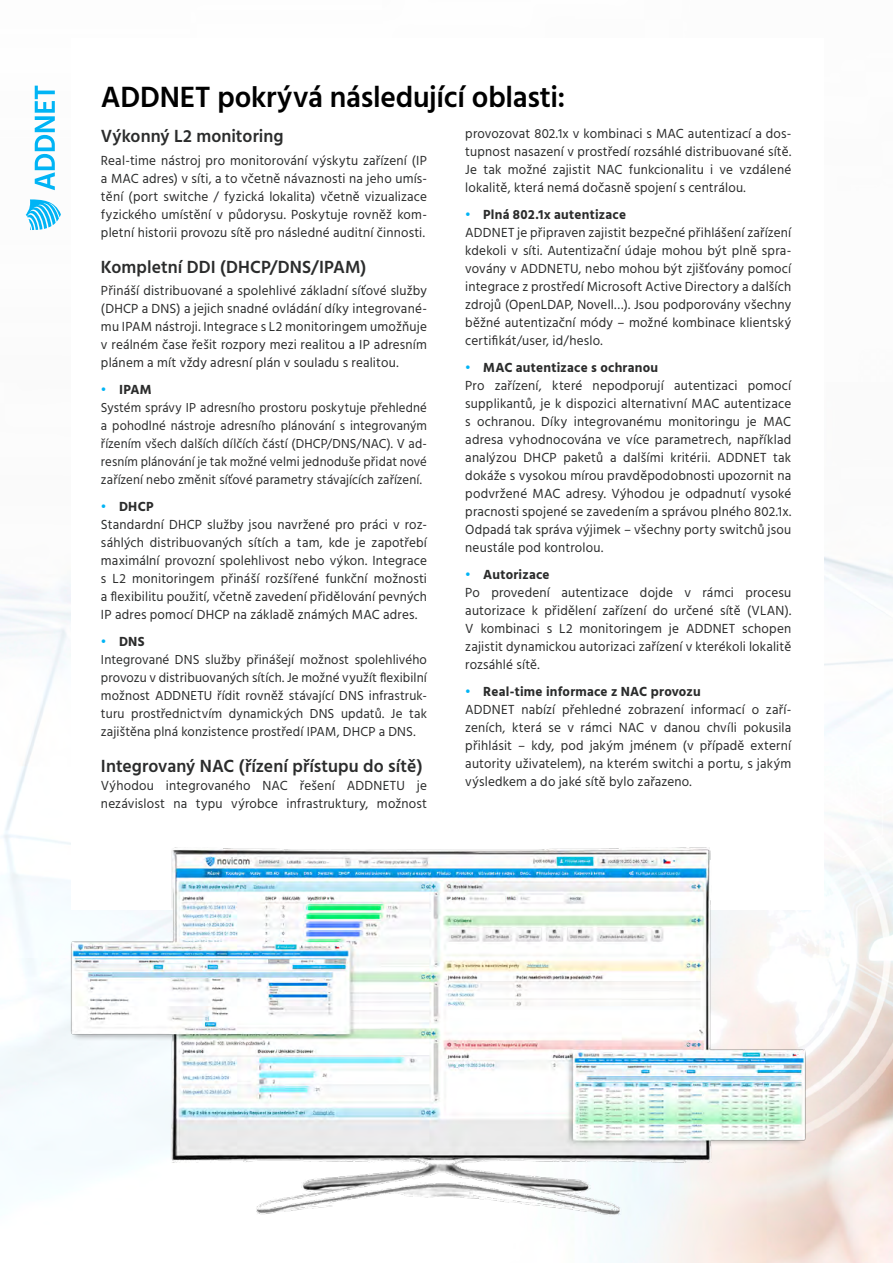
<style>
.page{position:relative;width:893px;height:1263px;background:#fff}
.page>*{position:absolute;margin:0;border:0;box-sizing:border-box;transform-origin:0 0}
.t1{font:600 30px "Hind";letter-spacing:-.01em;color:#000}
.t2{font:600 18px "Hind";letter-spacing:.005em;color:#2b2c2c}
.t3{font:13.5px/18px "Hind";letter-spacing:.015em;color:#2b2c2c}
.t4{font:700 13.5px "Hind";letter-spacing:.02em;color:#2b2c2c}
.t5{font:13.35px/18px "Hind";letter-spacing:.01em;color:#2b2c2c;text-align:justify;scale:.96 1}
.t6{font:13.35px/18px "Hind";letter-spacing:.01em;color:#2b2c2c;text-align:justify}
.s1{color:#00b4f5}
.s2{font-weight:700;color:#00b4f5}
.s3{font-weight:700}
</style>
<div class="page">
<img style="left:0;top:85px;width:893px;height:1178px">
<div style="left:71px;top:38px;width:753px;height:872px;background:#fff"></div>
<svg style="left:26px;top:199px;width:35px;height:31px"></svg>
<svg style="left:35px;top:86px;width:20px;height:104px"></svg>
<img style="left:48px;top:816px;width:791px;height:435px">
<h1 class="t1" style="left:101px;top:79px;width:38px">Addnet</h1>
<h1 class="t1" style="left:217px;top:79px;width:349px">pokrývá následující oblasti:</h1>
<h2 class="t2" style="left:101px;top:126px;width:184px">Výkonný L2 monitoring</h2>
<p class="t3" style="left:101px;top:152px;width:327px;text-align:justify">Real-time nástroj pro monitorování výskytu zařízení (IP a MAC adres) v síti, a to včetně návaznosti na jeho umís&shy;tění (port switche / fyzická lokalita) včetně vizualizace fyzického umístění v půdorysu. Poskytuje rovněž kom&shy;pletní historii provozu sítě pro následné auditní činnosti.</p>
<h2 class="t2" style="left:101px;top:256px;width:267px">Kompletní DDI (DHCP/DNS/IPAM)</h2>
<p class="t3" style="left:101px;top:283px;width:328px;text-align:justify">Přináší distribuované a spolehlivé základní síťové služby (DHCP a DNS) a jejich snadné ovládání díky integrované&shy;mu IPAM nástroji. Integrace s L2 monitoringem umožňuje v reálném čase řešit rozpory mezi realitou a IP adresním plánem a mít vždy adresní plán v souladu s realitou.</p>
<p class="t4" style="left:101px;top:382px;width:52px"><span class="s1">•</span> IPAM</p>
<p class="t5" style="left:101px;top:400px;width:341px">Systém správy IP adresního prostoru poskytuje přehledné a pohodlné nástroje adresního plánování s integrovaným řízením všech dalších dílčích částí (DHCP/DNS/NAC). V ad&shy;resním plánování je tak možné velmi jednoduše přidat nové zařízení nebo změnit síťové parametry stávajících zařízení.</p>
<p class="t3" style="left:101px;top:499px;width:327px"><span class="s2">•</span> <span class="s3">DHCP<br></span>Standardní DHCP služby jsou navržené pro práci v roz&shy;sáhlých distribuovaných sítích a tam, kde je zapotřebí maximální provozní spolehlivost nebo výkon. Integrace s L2 monitoringem přináší rozšířené funkční možnosti a flexibilitu použití, včetně zavedení přidělování pevných IP adres pomocí DHCP na základě známých MAC adres.</p>
<p class="t4" style="left:101px;top:634px;width:45px"><span class="s1">•</span> DNS</p>
<p class="t6" style="left:101px;top:652px;width:327px">Integrované DNS služby přinášejí možnost spolehlivého provozu v distribuovaných sítích. Je možné využít flexibilní možnost ADDNETU řídit rovněž stávající DNS infrastruk&shy;turu prostřednictvím dynamických DNS updatů. Je tak zajištěna plná konzistence prostředí IPAM, DHCP a DNS.</p>
<h2 class="t2" style="left:101px;top:756px;width:323px">Integrovaný NAC (řízení přístupu do sítě)</h2>
<p class="t3" style="left:101px;top:778px;width:328px">Výhodou integrovaného NAC řešení ADDNETU je nezávislost na typu výrobce infrastruktury, možnost</p>
<p class="t3" style="left:465px;top:125px;width:327px;text-align:justify">provozovat 802.1x v kombinaci s MAC autentizací a dos&shy;tupnost nasazení v prostředí rozsáhlé distribuované sítě.<br>Je tak možné zajistit NAC funkcionalitu i ve vzdálené lokalitě, která nemá dočasně spojení s centrálou.</p>
<p class="t3" style="left:465px;top:206px;width:328px"><span class="s2">•</span> <span class="s3">Plná 802.1x autentizace<br></span>ADDNET je připraven zajistit bezpečné přihlášení zařízení kdekoli v síti. Autentizační údaje mohou být plně spra&shy;vovány v ADDNETU, nebo mohou být zjišťovány pomocí integrace z prostředí Microsoft Active Directory a dalších zdrojů (OpenLDAP, Novell…). Jsou podporovány všechny běžné autentizační módy – možné kombinace klientský certifikát/user, id/heslo.</p>
<p class="t3" style="left:465px;top:359px;width:328px"><span class="s2">•</span> <span class="s3">MAC autentizace s ochranou<br></span>Pro zařízení, které nepodporují autentizaci pomocí supplikantů, je k dispozici alternativní MAC autentizace s ochranou. Díky integrovanému monitoringu je MAC adresa vyhodnocována ve více parametrech, například analýzou DHCP paketů a dalšími kritérii. ADDNET tak dokáže s vysokou mírou pravděpodobnosti upozornit na podvržené MAC adresy. Výhodou je odpadnutí vysoké pracnosti spojené se zavedením a správou plného 802.1x.<br>Odpadá tak správa výjimek – všechny porty switchů jsou neustále pod kontrolou.</p>
<p class="t3" style="left:465px;top:566px;width:328px"><span class="s2">•</span> <span class="s3">Autorizace<br></span>Po provedení autentizace dojde v rámci procesu autorizace k přidělení zařízení do určené sítě (VLAN).<br>V kombinaci s L2 monitoringem je ADDNET schopen zajistit dynamickou autorizaci zařízení v kterékoli lokalitě rozsáhlé sítě.</p>
<p class="t3" style="left:465px;top:683px;width:327px"><span class="s2">•</span> <span class="s3">Real-time informace z NAC provozu<br></span>ADDNET nabízí přehledné zobrazení informací o zaří&shy;zeních, která se v rámci NAC v danou chvíli pokusila přihlásit – kdy, pod jakým jménem (v případě externí autority uživatelem), na kterém switchi a portu, s jakým výsledkem a do jaké sítě bylo zařazeno.</p>
</div>
